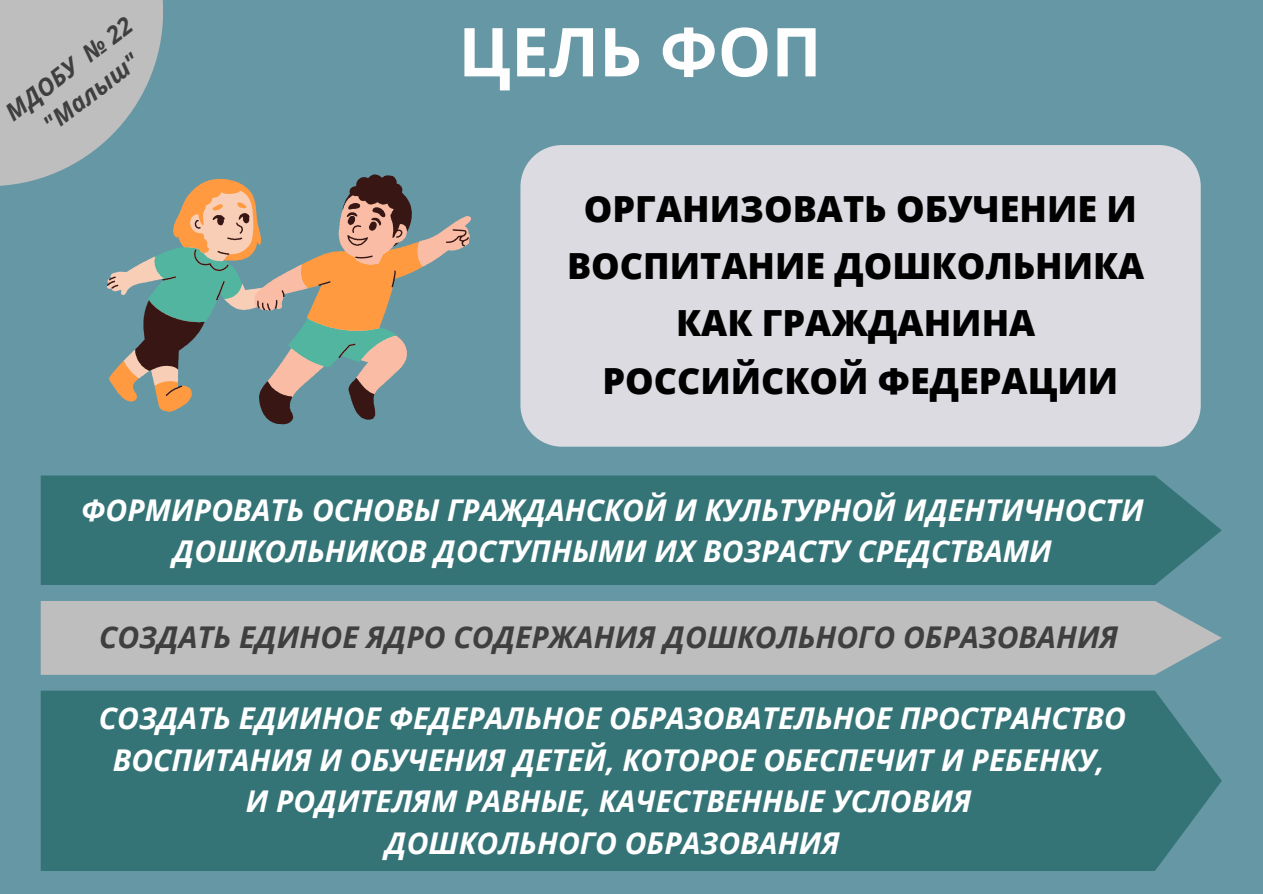
<style>
.page{position:relative;width:1263px;height:894px;background:#fff}
.page>*{position:absolute;margin:0;border:0;box-sizing:border-box;transform-origin:0 0}
.t1{font:700 67.5px "Open Sans";color:#fefefe}
.t2{font:800 36px/57.3px "Open Sans";color:#000;text-align:center}
.t3{font:italic 700 30px/41.5px "Open Sans";color:#fff;text-align:center}
.t4{font:italic 700 30px "Open Sans";color:#3f3f3f}
.t5{font:italic 700 24px "Open Sans";color:#3f3f3f}
</style>
<div class="page">
<div style="left:0;top:0;width:1263px;height:893px;background:#6697a5"></div>
<svg style="left:107px;top:174px;width:364px;height:251px"></svg>
<div style="left:520px;top:145px;width:680px;height:301px;background:#dcdbe1"></div>
<svg style="left:0;top:0;width:163px;height:186px;fill:#bebebe"></svg>
<div style="left:41px;top:475px;width:1181px;height:110px;background:#347477"></div>
<div style="left:41px;top:601px;width:1181px;height:73px;background:#bebebe"></div>
<div style="left:41px;top:690px;width:1181px;height:180px;background:#347477"></div>
<p class="t5" style="left:-2px;top:101px;width:154px;rotate:-37deg">МДОБУ № 22</p>
<p class="t5" style="left:36px;top:113px;width:114px;rotate:-37deg">"Малыш"</p>
<p class="t1" style="left:458px;top:4px;width:365px">ЦЕЛЬ ФОП</p>
<p class="t2" style="left:567px;top:179px;width:579px">ОРГАНИЗОВАТЬ ОБУЧЕНИЕ И<br>ВОСПИТАНИЕ ДОШКОЛЬНИКА</p>
<p class="t2" style="left:676px;top:294px;width:361px">КАК ГРАЖДАНИНА</p>
<p class="t2" style="left:602px;top:351px;width:518px">РОССИЙСКОЙ ФЕДЕРАЦИИ</p>
<p class="t3" style="left:81px;top:488px;width:1064px">ФОРМИРОВАТЬ ОСНОВЫ ГРАЖДАНСКОЙ И КУЛЬТУРНОЙ ИДЕНТИЧНОСТИ<br>ДОШКОЛЬНИКОВ ДОСТУПНЫМИ ИХ ВОЗРАСТУ СРЕДСТВАМИ</p>
<p class="t4" style="left:99px;top:616px;width:1020px">СОЗДАТЬ ЕДИНОЕ ЯДРО СОДЕРЖАНИЯ ДОШКОЛЬНОГО ОБРАЗОВАНИЯ</p>
<p class="t3" style="left:99px;top:696px;width:1029px">СОЗДАТЬ ЕДИИНОЕ ФЕДЕРАЛЬНОЕ ОБРАЗОВАТЕЛЬНОЕ ПРОСТРАНСТВО<br>ВОСПИТАНИЯ И ОБУЧЕНИЯ ДЕТЕЙ, КОТОРОЕ ОБЕСПЕЧИТ И РЕБЕНКУ,</p>
<p class="t3" style="left:246px;top:779px;width:727px">И РОДИТЕЛЯМ РАВНЫЕ, КАЧЕСТВЕННЫЕ УСЛОВИЯ</p>
<p class="t3" style="left:385px;top:821px;width:456px">ДОШКОЛЬНОГО ОБРАЗОВАНИЯ</p>
</div>
